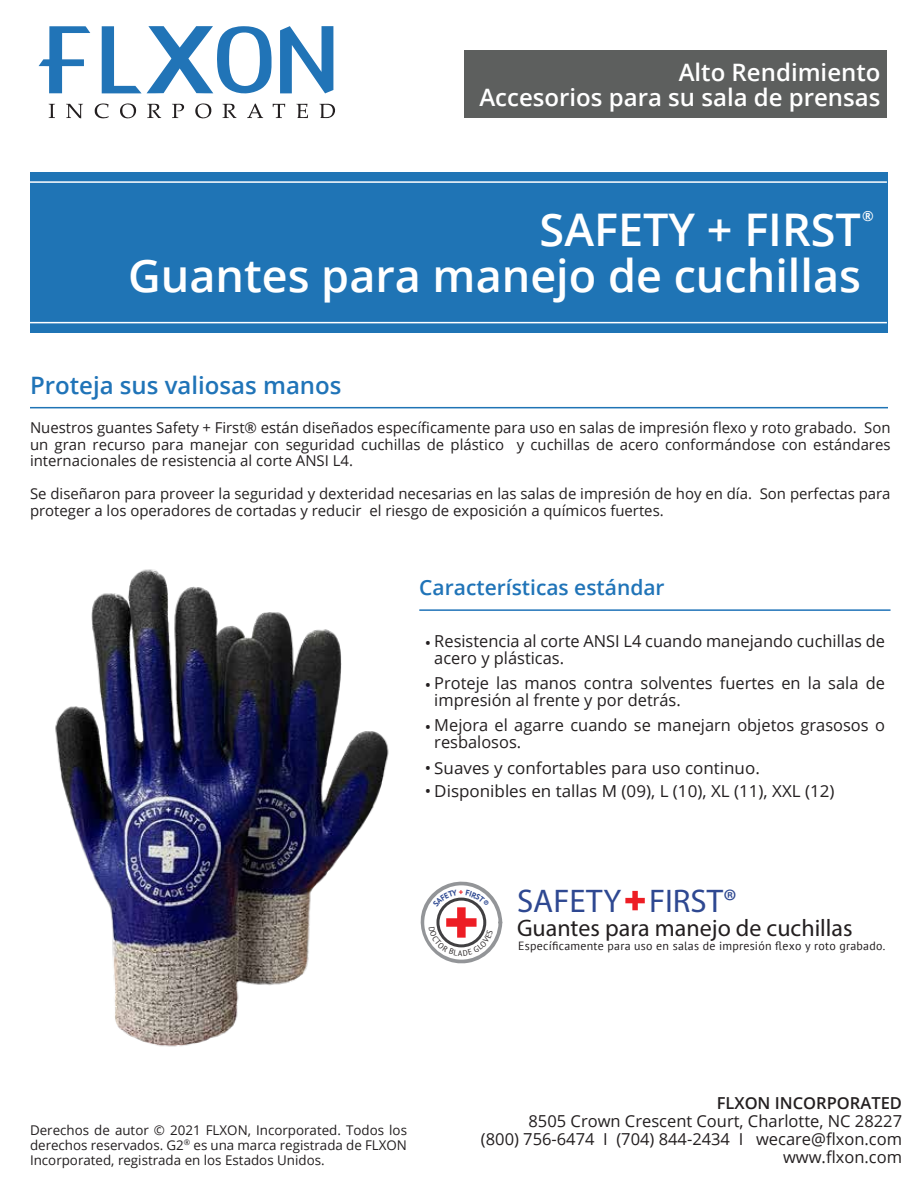
<style>
.page{position:relative;width:918px;height:1188px;background:#fff}
.page>*{position:absolute;margin:0;border:0;box-sizing:border-box;transform-origin:0 0}
.t1{font:600 45px/46.5px "Open Sans";color:#fff;text-align:right}
.t2{font:32.85px "Myriad Pro";color:#2e4891}
.t3{font:600 24px/25.5px "Open Sans";color:#fff;text-align:right}
.t4{font:24px "Myriad Pro";color:#231f20}
.t5{font:600 24px "Open Sans";color:#2074b8}
.t6{font:600 21px "Open Sans";color:#2074b8}
.t7{font:16.5px/16.5px "Open Sans";color:#231f20}
.t8{font:600 16.5px "Open Sans";color:#231f20}
.t9{font:15px/16.5px "Open Sans";color:#231f20;text-align:justify}
.t10{font:600 13.95px "Open Sans";color:#fff}
.t11{font:13.35px/15px "Open Sans";color:#231f20;text-align:justify}
.t12{font:11.85px "PT Sans";letter-spacing:.02em;color:#231f20}
.t13{font:700 8.7px "PT Sans";color:#ed1d24}
</style>
<div class="page">
<div style="left:464px;top:51px;width:423px;height:67px;background:#5d5f5e"></div>
<svg style="left:625px;top:891px;width:20px;height:19px"></svg>
<div style="left:30px;top:172px;width:858px;height:161px;background:#1f74b5"></div>
<hr style="left:30px;top:181px;width:857px;height:2px;background:#fff">
<hr style="left:30px;top:322px;width:857px;height:1px;background:#fff">
<svg style="left:280px;top:26px;width:53px;height:67px"></svg>
<svg style="left:102px;top:26px;width:170px;height:68px"></svg>
<svg style="left:39px;top:26px;width:51px;height:67px"></svg>
<svg style="left:95px;top:103px;width:14px;height:16px"></svg>
<svg style="left:120px;top:103px;width:16px;height:16px"></svg>
<svg style="left:195px;top:103px;width:17px;height:16px"></svg>
<svg style="left:273px;top:104px;width:12px;height:14px"></svg>
<svg style="left:48px;top:104px;width:7px;height:14px"></svg>
<svg style="left:66px;top:104px;width:17px;height:14px"></svg>
<svg style="left:147px;top:104px;width:14px;height:14px"></svg>
<svg style="left:172px;top:104px;width:12px;height:14px"></svg>
<svg style="left:222px;top:104px;width:14px;height:14px"></svg>
<svg style="left:296px;top:104px;width:12px;height:14px"></svg>
<svg style="left:319px;top:104px;width:17px;height:14px"></svg>
<svg style="left:247px;top:104px;width:16px;height:14px"></svg>
<hr style="left:30px;top:407px;width:858px;height:1px;background:#1f74b5">
<hr style="left:419px;top:609px;width:472px;height:2px;background:#2074b8">
<img style="left:55px;top:569px;width:334px;height:478px">
<svg style="left:420px;top:881px;width:82px;height:83px"></svg>
<h3 class="t3" style="left:479px;top:59px;width:403px">Alto Rendimiento<br>Accesorios para su sala de prensas</h3>
<h1 class="t1" style="left:128px;top:205px;width:734px">SAFETY + FIRST<br>Guantes para manejo de cuchillas</h1>
<p class="t10" style="left:862px;top:206px;width:13px">®</p>
<h3 class="t5" style="left:30px;top:369px;width:313px">Proteja sus valiosas manos</h3>
<p class="t9" style="left:30px;top:419px;width:862px">Nuestros guantes Safety + First® están diseñados específicamente para uso en salas de impresión flexo y roto grabado. Son un gran recurso para manejar con seguridad cuchillas de plástico y cuchillas de acero conformándose con estándares internacionales de resistencia al corte ANSI L4.</p>
<p class="t9" style="left:30px;top:485px;width:862px">Se diseñaron para proveer la seguridad y dexteridad necesarias en las salas de impresión de hoy en día. Son perfectas para proteger a los operadores de cortadas y reducir el riesgo de exposición a químicos fuertes.</p>
<h3 class="t6" style="left:419px;top:573px;width:247px">Características estándar</h3>
<p class="t7" style="left:434px;top:633px;width:452px">Resistencia al corte ANSI L4 cuando manejando cuchillas de acero y plásticas.</p>
<p class="t7" style="left:434px;top:675px;width:452px">Proteje las manos contra solventes fuertes en la sala de impresión al frente y por detrás.</p>
<p class="t7" style="left:434px;top:717px;width:452px">Mejora el agarre cuando se manejarn objetos grasosos o resbalosos.</p>
<p class="t7" style="left:425px;top:634px;width:8px">•</p>
<p class="t7" style="left:425px;top:676px;width:8px">•</p>
<p class="t7" style="left:425px;top:718px;width:8px">•</p>
<p class="t7" style="left:425px;top:759px;width:337px">• Suaves y confortables para uso continuo.</p>
<p class="t7" style="left:425px;top:783px;width:411px">• Disponibles en tallas M (09), L (10), XL (11), XXL (12)</p>
<p class="t13" style="left:459px;top:886px;width:6px">+</p>
<h2 class="t2" style="left:517px;top:881px;width:221px">SAFETY FIRST®</h2>
<h3 class="t4" style="left:517px;top:913px;width:337px">Guantes para manejo de cuchillas</h3>
<p class="t12" style="left:518px;top:939px;width:369px">Específicamente para uso en salas de impresión flexo y roto grabado.</p>
<p class="t11" style="left:30px;top:1122px;width:379px">Derechos de autor © 2021 FLXON, Incorporated. Todos los derechos reservados. G2<sup>®</sup> es una marca registrada de FLXON Incorporated, registrada en los Estados Unidos.</p>
<p class="t8" style="left:717px;top:1092px;width:187px">FLXON INCORPORATED</p>
<p class="t7" style="left:481px;top:1112px;width:423px;line-height:18px;text-align:right">8505 Crown Crescent Court, Charlotte, NC 28227<br>(800) 756-6474 I (704) 844-2434 I wecare@flxon.com www.flxon.com</p>
</div>
